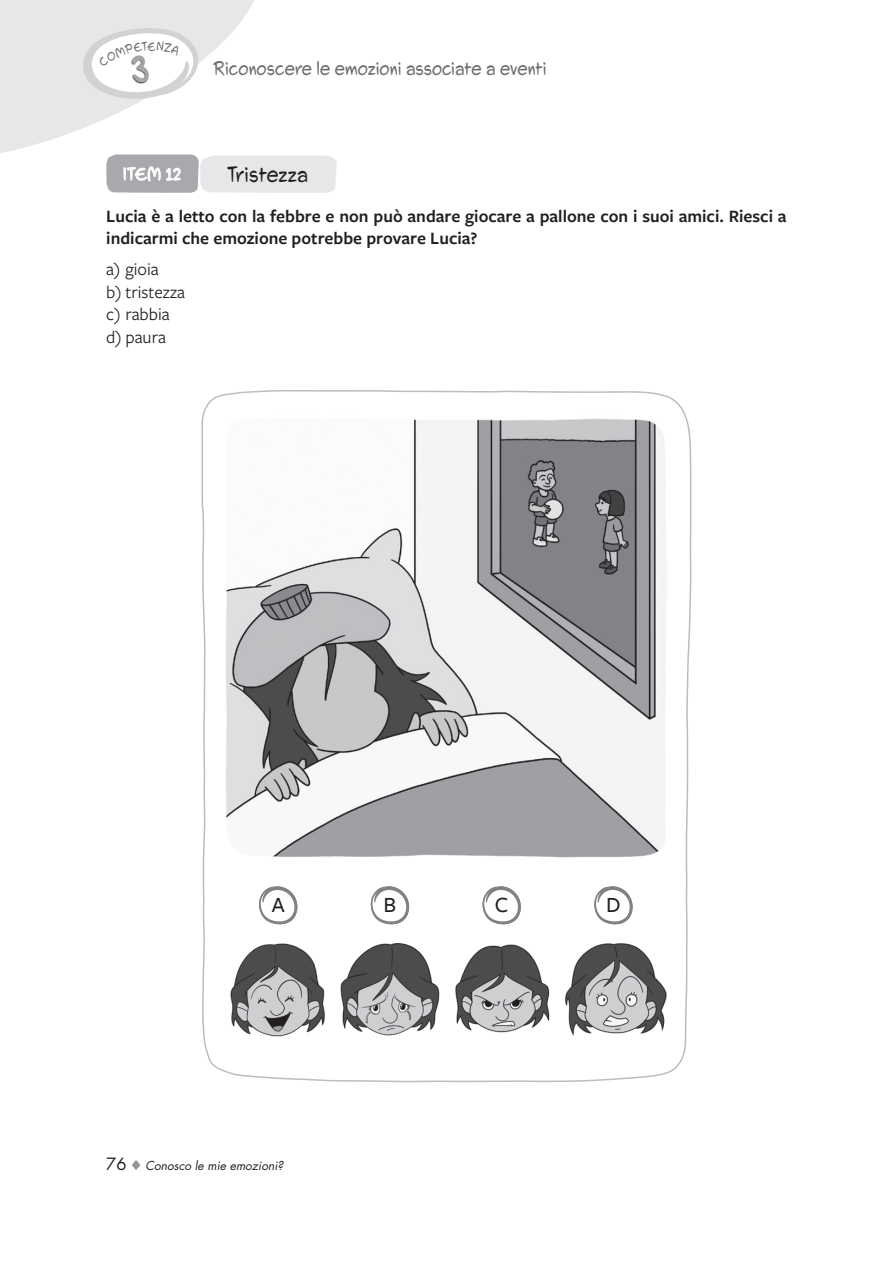
<style>
.page{position:relative;width:893px;height:1263px;background:#fff}
.page>*{position:absolute;margin:0;border:0;box-sizing:border-box;transform-origin:0 0}
.t1{font:22.5px "Swing King";letter-spacing:.02em;color:#231f20;scale:.85 1}
.t2{font:500 22.5px "Freight Sans Pro";color:#231f20}
.t3{font:19.5px "Swing King";letter-spacing:.01em;color:#6c6d70;scale:.85 1}
.t4{font:600 18px/22.5px "Freight Sans Pro";color:#231f20}
.t5{font:18px/22.5px "Freight Sans Pro";color:#231f20}
.t6{font:18px "Swing King";letter-spacing:-.01em;color:#fff;scale:.85 1}
.t7{font:12.75px "Swing King";color:#6c6d70;scale:.85 1}
.t8{font:italic 12px "Futura Std";color:#231f20}
.s1{font-style:normal;font-size:16.5px}
</style>
<div class="page">
<svg style="left:132px;top:1160px;width:8px;height:10px"></svg>
<svg style="left:0;top:0;width:254px;height:153px;fill:#e6e7e9"></svg>
<svg style="left:106px;top:154px;width:231px;height:39px;background:#d2d3d6"></svg>
<svg style="left:201px;top:390px;width:491px;height:693px"></svg>
<img style="left:230px;top:932px;width:96px;height:114px">
<img style="left:340px;top:932px;width:100px;height:114px">
<img style="left:454px;top:937px;width:98px;height:107px">
<img style="left:561px;top:938px;width:108px;height:108px">
<svg style="left:259px;top:886px;width:38px;height:38px"></svg>
<svg style="left:371px;top:886px;width:38px;height:38px"></svg>
<svg style="left:482px;top:886px;width:39px;height:38px"></svg>
<svg style="left:594px;top:886px;width:39px;height:38px"></svg>
<svg style="left:83px;top:28px;width:115px;height:71px"></svg>
<p class="t7" style="left:148px;top:39px;width:11px">E</p>
<p class="t3" style="left:213px;top:56px;width:393px">Riconoscere le emozioni associate a eventi</p>
<p class="t6" style="left:123px;top:163px;width:70px">ITEM 12</p>
<p class="t1" style="left:227px;top:161px;width:97px">Tristezza</p>
<p class="t4" style="left:106px;top:204px;width:682px">Lucia è a letto con la febbre e non può andare giocare a pallone con i suoi amici. Riesci a indicarmi che emozione potrebbe provare Lucia?</p>
<p class="t5" style="left:106px;top:257px;width:80px">a) gioia<br>b) tristezza c) rabbia d) paura</p>
<p class="t2" style="left:272px;top:890px;width:14px">A</p>
<p class="t2" style="left:384px;top:890px;width:14px">B</p>
<p class="t2" style="left:495px;top:890px;width:15px">C</p>
<p class="t2" style="left:606px;top:890px;width:16px">D</p>
<p class="t8" style="left:106px;top:1158px;width:179px"><span class="s1">76</span> Conosco le mie emozioni?</p>
</div>
